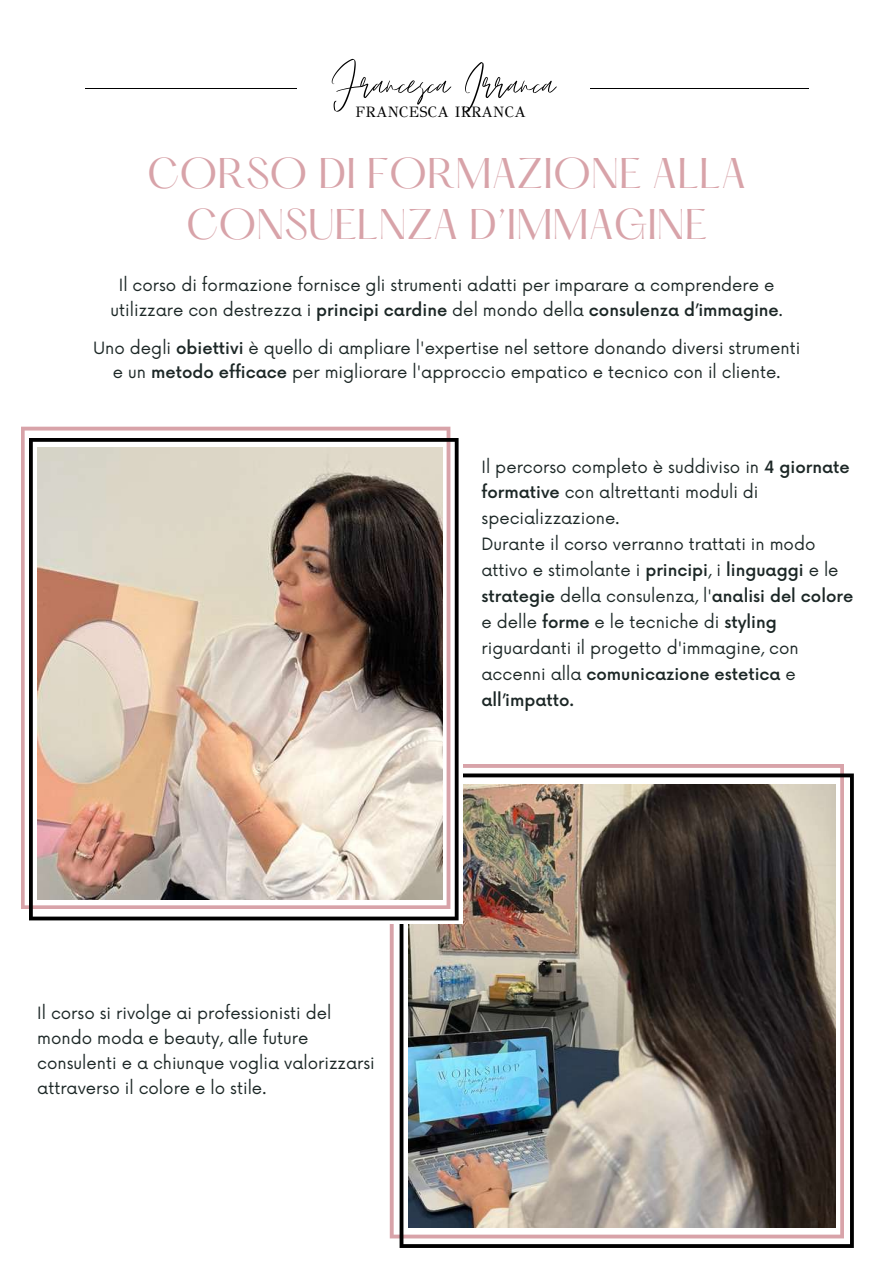
<style>
.page{position:relative;width:893px;height:1264px;background:#fff}
.page>*{position:absolute;margin:0;border:0;box-sizing:border-box;transform-origin:0 0}
.t1{font:66px "Emitha Script";color:#000}
.t2{font:37.5px/51.8px "Hatton";color:#d8a3a9;text-align:center}
.t3{font:16.5px/25.8px "Now";color:#1c2726;text-align:center}
.t4{font:15px "GFS Didot";letter-spacing:.03em;color:#000}
.s1{font-weight:500}
</style>
<div class="page">
<svg style="left:390px;top:764px;width:454px;height:474px"></svg>
<svg style="left:399px;top:773px;width:454px;height:474px"></svg>
<img style="left:408px;top:784px;width:427px;height:443px">
<div style="left:99px;top:567px;width:364px;height:357px;background:linear-gradient(to right,#fff,#fff)"></div>
<svg style="left:21px;top:426px;width:429px;height:483px"></svg>
<svg style="left:29px;top:438px;width:429px;height:482px"></svg>
<img style="left:37px;top:448px;width:405px;height:451px">
<hr style="left:85px;top:89px;width:211px;height:1px;background:#000">
<hr style="left:590px;top:88px;width:218px;height:1px;background:#000">
<h1 class="t1" style="left:332px;top:49px;width:224px">Francesca Irranca</h1>
<p class="t4" style="left:355px;top:102px;width:171px">FRANCESCA IRRANCA</p>
<h2 class="t2" style="left:147px;top:151px;width:600px">CORSO DI FORMAZIONE ALLA<br>CONSUELNZA D’IMMAGINE</h2>
<p class="t3" style="left:111px;top:273px;width:673px;line-height:24.8px">Il corso di formazione fornisce gli strumenti adatti per imparare a comprendere e utilizzare con destrezza i <span class="s1">principi cardine</span> del mondo della <span class="s1">consulenza d’immagine</span>.</p>
<p class="t3" style="left:93px;top:336px;width:708px;line-height:24.8px">Uno degli <span class="s1">obiettivi</span> è quello di ampliare l'expertise nel settore donando diversi strumenti e un <span class="s1">metodo efficace</span> per migliorare l'approccio empatico e tecnico con il cliente.</p>
<p class="t3" style="left:481px;top:454px;width:373px;text-align:left">Il percorso completo è suddiviso in <span class="s1">4 giornate formative</span> con altrettanti moduli di specializzazione.<br>Durante il corso verranno trattati in modo attivo e stimolante i <span class="s1">principi</span>, i <span class="s1">linguaggi</span> e le <span class="s1">strategie</span> della consulenza, l'<span class="s1">analisi del colore </span>e delle <span class="s1">forme</span> e le tecniche di <span class="s1">styling </span>riguardanti il progetto d'immagine, con accenni alla <span class="s1">comunicazione estetica</span> e <span class="s1">all’impatto.</span></p>
<p class="t3" style="left:37px;top:1001px;width:339px;line-height:24.8px;text-align:left">Il corso si rivolge ai professionisti del mondo moda e beauty, alle future consulenti e a chiunque voglia valorizzarsi attraverso il colore e lo stile.</p>
</div>
